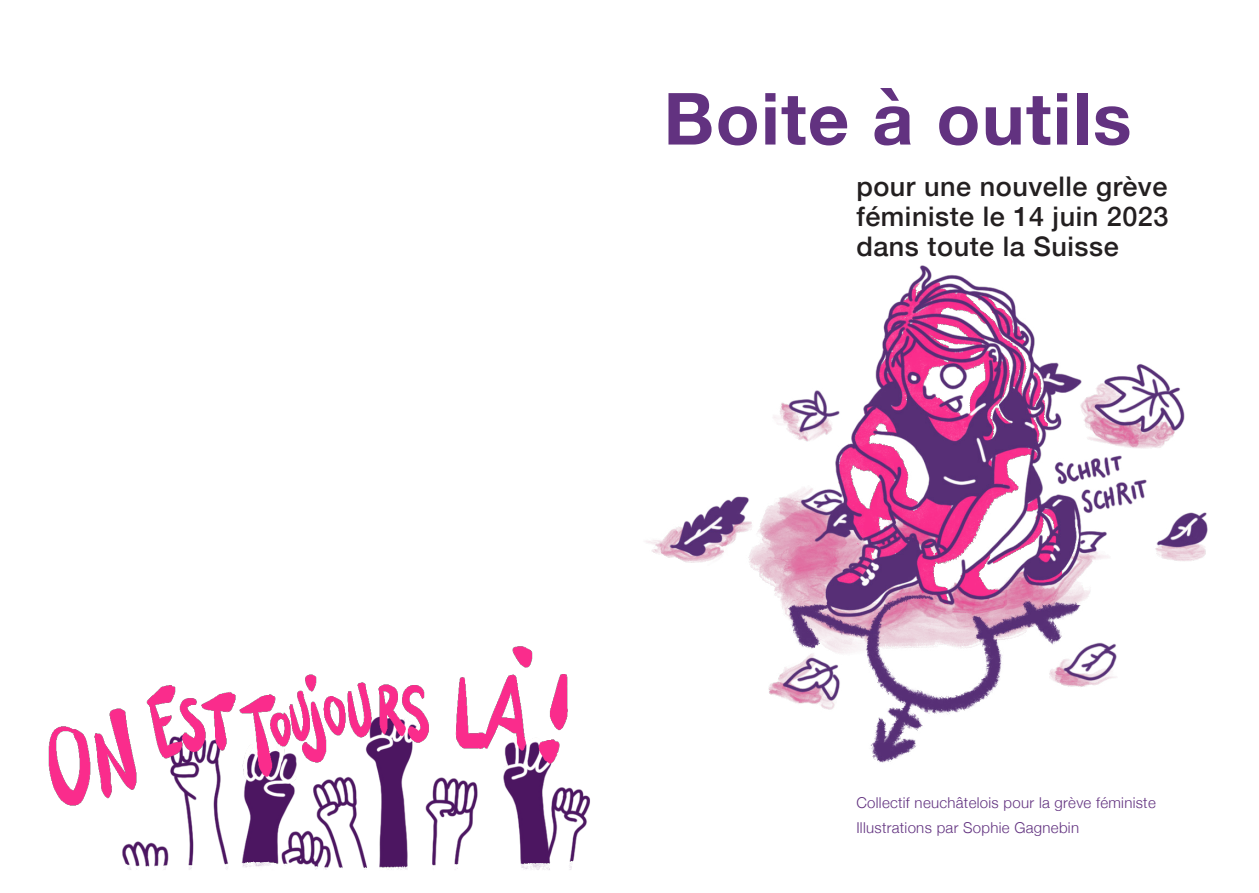
<style>
.page{position:relative;width:1259px;height:893px;background:#fff}
.page>*{position:absolute;margin:0;border:0;box-sizing:border-box;transform-origin:0 0}
.t1{font:700 72px "Helvetica Neue";letter-spacing:.02em;color:#623280}
.t2{font:500 27px/30px "Helvetica Neue";letter-spacing:.02em;color:#231f20;text-align:justify}
.t3{font:300 15px/25.5px "Helvetica Neue";letter-spacing:.02em;color:#623280}
</style>
<div class="page">
<img style="left:645px;top:265px;width:563px;height:498px">
<img style="left:48px;top:646px;width:542px;height:224px">
<p class="t1" style="left:663px;top:62px;width:469px">Boite à outils</p>
<p class="t2" style="left:856px;top:169px;width:314px">pour une nouvelle grève féministe le 14 juin 2023 dans toute la Suisse</p>
<p class="t3" style="left:856px;top:788px;width:301px">Collectif neuchâtelois pour la grève féministe<br>Illustrations par Sophie Gagnebin</p>
</div>
